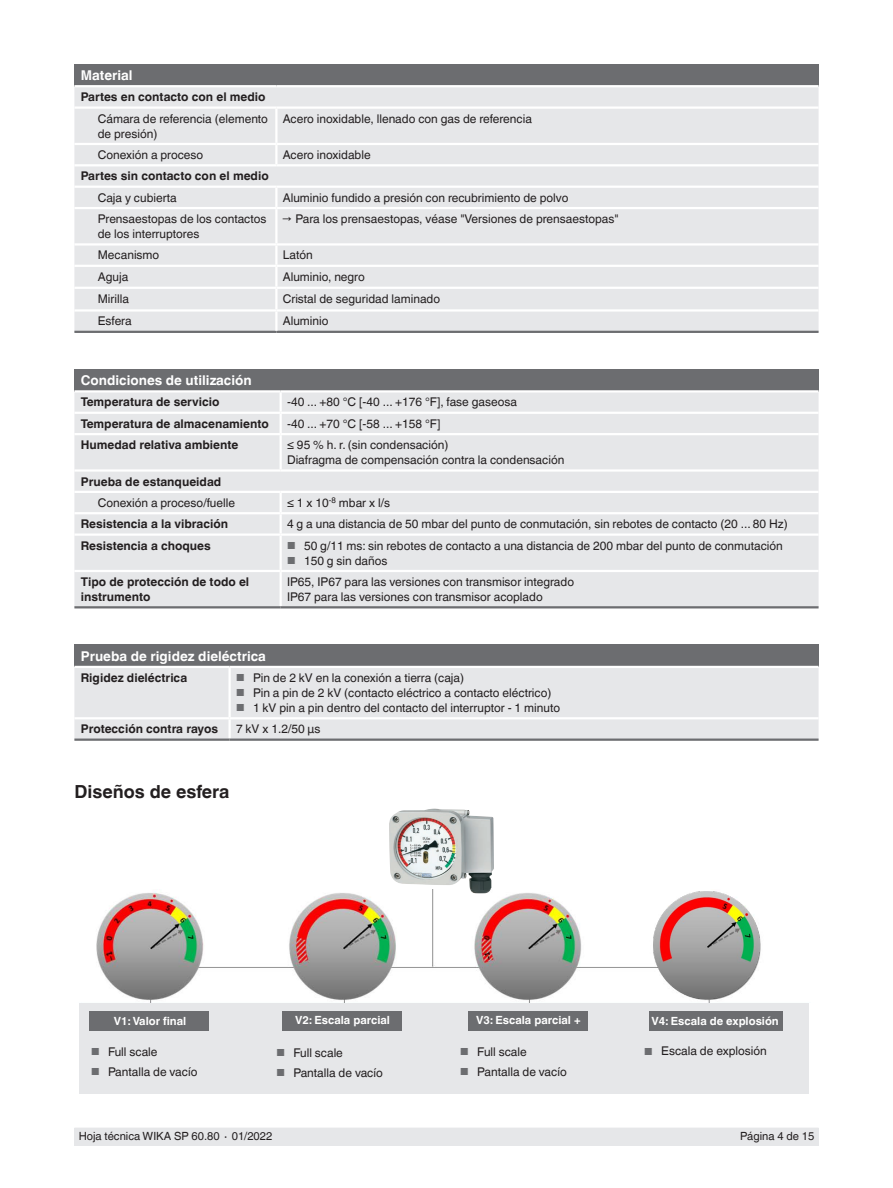
<style>
.page{position:relative;width:893px;height:1188px;background:#fff}
.page>*{position:absolute;margin:0;border:0;box-sizing:border-box;transform-origin:0 0}
.t1{font:700 18px "Helvetica World";color:#231f20}
.t2{font:700 13.5px "Helvetica World";color:#fff}
.t3{font:12px/15px "Helvetica World";color:#231f20}
.t4{font:700 12px/15px "Helvetica World";color:#231f20}
.t5{font:700 11.25px "Helvetica World";color:#fff}
.t6{font:11.25px "Helvetica World";color:#231f20}
.s1{font-size:10.2px;color:#6c6d70}
</style>
<div class="page">
<div style="left:74px;top:1128px;width:745px;height:17px;background:#e6e7e9"></div>
<div style="left:74px;top:64px;width:745px;height:22px;background:#6c6d70"></div>
<div style="left:74px;top:87px;width:745px;height:244px;background:#e6e7e9"></div>
<hr style="left:74px;top:85px;width:202px;height:2px;background:#fff">
<hr style="left:276px;top:85px;width:543px;height:2px;background:#fff">
<hr style="left:74px;top:106px;width:202px;height:3px;background:#fff">
<hr style="left:276px;top:106px;width:543px;height:3px;background:#fff">
<hr style="left:74px;top:164px;width:202px;height:2px;background:#fff">
<hr style="left:276px;top:164px;width:543px;height:2px;background:#fff">
<hr style="left:74px;top:186px;width:202px;height:2px;background:#fff">
<hr style="left:276px;top:186px;width:543px;height:2px;background:#fff">
<hr style="left:74px;top:331px;width:202px;height:2px;background:#6c6d70">
<hr style="left:276px;top:331px;width:543px;height:2px;background:#6c6d70">
<hr style="left:275px;top:109px;width:3px;height:34px;background:#fff">
<hr style="left:74px;top:143px;width:202px;height:2px;background:#fff">
<hr style="left:276px;top:143px;width:543px;height:2px;background:#fff">
<hr style="left:275px;top:145px;width:3px;height:19px;background:#fff">
<hr style="left:275px;top:188px;width:3px;height:19px;background:#fff">
<hr style="left:74px;top:207px;width:202px;height:2px;background:#fff">
<hr style="left:276px;top:207px;width:543px;height:2px;background:#fff">
<hr style="left:275px;top:209px;width:3px;height:34px;background:#fff">
<hr style="left:74px;top:243px;width:202px;height:3px;background:#fff">
<hr style="left:276px;top:243px;width:543px;height:3px;background:#fff">
<hr style="left:275px;top:246px;width:3px;height:19px;background:#fff">
<hr style="left:74px;top:265px;width:202px;height:2px;background:#fff">
<hr style="left:276px;top:265px;width:543px;height:2px;background:#fff">
<hr style="left:275px;top:267px;width:3px;height:20px;background:#fff">
<hr style="left:74px;top:287px;width:202px;height:2px;background:#fff">
<hr style="left:276px;top:287px;width:543px;height:2px;background:#fff">
<hr style="left:275px;top:289px;width:3px;height:20px;background:#fff">
<hr style="left:74px;top:309px;width:202px;height:3px;background:#fff">
<hr style="left:276px;top:309px;width:543px;height:3px;background:#fff">
<hr style="left:275px;top:312px;width:3px;height:19px;background:#fff">
<div style="left:74px;top:369px;width:745px;height:22px;background:#6c6d70"></div>
<div style="left:74px;top:393px;width:745px;height:213px;background:#e6e7e9"></div>
<hr style="left:74px;top:390px;width:207px;height:3px;background:#fff">
<hr style="left:281px;top:390px;width:538px;height:3px;background:#fff">
<hr style="left:74px;top:412px;width:207px;height:2px;background:#fff">
<hr style="left:281px;top:412px;width:538px;height:2px;background:#fff">
<svg style="left:280px;top:393px;width:2px;height:40px"></svg>
<hr style="left:74px;top:433px;width:207px;height:2px;background:#fff">
<hr style="left:281px;top:433px;width:538px;height:2px;background:#fff">
<hr style="left:280px;top:435px;width:2px;height:34px;background:#fff">
<hr style="left:74px;top:512px;width:207px;height:2px;background:#fff">
<hr style="left:281px;top:512px;width:538px;height:2px;background:#fff">
<svg style="left:280px;top:493px;width:2px;height:40px"></svg>
<hr style="left:74px;top:533px;width:207px;height:3px;background:#fff">
<hr style="left:281px;top:533px;width:538px;height:3px;background:#fff">
<hr style="left:280px;top:536px;width:2px;height:34px;background:#fff">
<hr style="left:74px;top:570px;width:207px;height:2px;background:#fff">
<hr style="left:281px;top:570px;width:538px;height:2px;background:#fff">
<hr style="left:280px;top:572px;width:2px;height:34px;background:#fff">
<hr style="left:74px;top:606px;width:207px;height:2px;background:#6c6d70">
<hr style="left:281px;top:606px;width:538px;height:2px;background:#6c6d70">
<hr style="left:74px;top:469px;width:207px;height:3px;background:#fff">
<hr style="left:281px;top:469px;width:538px;height:3px;background:#fff">
<hr style="left:74px;top:491px;width:207px;height:2px;background:#fff">
<hr style="left:281px;top:491px;width:538px;height:2px;background:#fff">
<div style="left:74px;top:644px;width:745px;height:23px;background:#6c6d70"></div>
<div style="left:74px;top:668px;width:745px;height:71px;background:#e6e7e9"></div>
<hr style="left:228px;top:668px;width:3px;height:49px;background:#fff">
<hr style="left:74px;top:717px;width:156px;height:2px;background:#fff">
<hr style="left:230px;top:717px;width:589px;height:2px;background:#fff">
<hr style="left:228px;top:719px;width:3px;height:20px;background:#fff">
<hr style="left:74px;top:739px;width:156px;height:2px;background:#6c6d70">
<hr style="left:230px;top:739px;width:589px;height:2px;background:#6c6d70">
<hr style="left:74px;top:666px;width:156px;height:2px;background:#fff">
<hr style="left:230px;top:666px;width:589px;height:2px;background:#fff">
<div style="left:79px;top:1003px;width:730px;height:90px;background:#e6e7e9"></div>
<div style="left:469px;top:1011px;width:119px;height:20px;background:#6c6d70"></div>
<div style="left:282px;top:1011px;width:119px;height:19px;background:#6c6d70"></div>
<img style="left:96px;top:891px;width:665px;height:111px">
<div style="left:90px;top:1011px;width:119px;height:20px;background:#6c6d70"></div>
<div style="left:649px;top:1011px;width:133px;height:20px;background:#6c6d70"></div>
<img style="left:388px;top:809px;width:106px;height:84px">
<img style="left:653px;top:892px;width:107px;height:106px">
<p class="t2" style="left:81px;top:67px;width:53px">Material</p>
<p class="t4" style="left:81px;top:90px;width:186px">Partes en contacto con el medio</p>
<p class="t3" style="left:98px;top:111px;width:172px">Cámara de referencia (elemento de presión)</p>
<p class="t3" style="left:283px;top:111px;width:251px">Acero inoxidable, llenado con gas de referencia</p>
<p class="t3" style="left:98px;top:147px;width:107px">Conexión a proceso</p>
<p class="t3" style="left:283px;top:147px;width:89px">Acero inoxidable</p>
<p class="t4" style="left:81px;top:169px;width:189px">Partes sin contacto con el medio</p>
<p class="t3" style="left:98px;top:190px;width:80px">Caja y cubierta</p>
<p class="t3" style="left:283px;top:190px;width:287px">Aluminio fundido a presión con recubrimiento de polvo</p>
<p class="t3" style="left:98px;top:211px;width:170px">Prensaestopas de los contactos de los interruptores</p>
<p class="t3" style="left:283px;top:211px;width:338px">→ Para los prensaestopas, véase "Versiones de prensaestopas"</p>
<p class="t3" style="left:98px;top:248px;width:63px">Mecanismo</p>
<p class="t3" style="left:283px;top:248px;width:31px">Latón</p>
<p class="t3" style="left:98px;top:269px;width:32px">Aguja</p>
<p class="t3" style="left:283px;top:269px;width:84px">Aluminio, negro</p>
<p class="t3" style="left:98px;top:291px;width:33px">Mirilla</p>
<p class="t3" style="left:283px;top:291px;width:159px">Cristal de seguridad laminado</p>
<p class="t3" style="left:98px;top:314px;width:35px">Esfera</p>
<p class="t3" style="left:283px;top:314px;width:47px">Aluminio</p>
<p class="t2" style="left:81px;top:372px;width:172px">Condiciones de utilización</p>
<p class="t4" style="left:81px;top:395px;width:140px">Temperatura de servicio</p>
<p class="t3" style="left:287px;top:395px;width:232px">-40 ... +80 °C [-40 ... +176 °F], fase gaseosa</p>
<p class="t4" style="left:81px;top:416px;width:190px">Temperatura de almacenamiento</p>
<p class="t3" style="left:287px;top:416px;width:155px">-40 ... +70 °C [-58 ... +158 °F]</p>
<p class="t4" style="left:81px;top:437px;width:159px">Humedad relativa ambiente</p>
<p class="t3" style="left:287px;top:437px;width:279px">≤ 95 % h. r. (sin condensación)<br>Diafragma de compensación contra la condensación</p>
<p class="t4" style="left:81px;top:474px;width:142px">Prueba de estanqueidad</p>
<p class="t3" style="left:98px;top:495px;width:139px">Conexión a proceso/fuelle</p>
<p class="t3" style="left:287px;top:495px;width:104px">≤ 1 x 10<sup>-8</sup> mbar x l/s</p>
<p class="t4" style="left:81px;top:517px;width:149px">Resistencia a la vibración</p>
<p class="t3" style="left:287px;top:517px;width:502px">4 g a una distancia de 50 mbar del punto de conmutación, sin rebotes de contacto (20 ... 80 Hz)</p>
<p class="t4" style="left:81px;top:538px;width:132px">Resistencia a choques</p>
<p class="t3" style="left:287px;top:538px;width:497px"><span class="s1">■</span> 50 g/11 ms: sin rebotes de contacto a una distancia de 200 mbar del punto de conmutación</p>
<p class="t3" style="left:287px;top:553px;width:102px"><span class="s1">■</span> 150 g sin daños</p>
<p class="t4" style="left:81px;top:574px;width:170px">Tipo de protección de todo el instrumento</p>
<p class="t3" style="left:287px;top:574px;width:289px">IP65, IP67 para las versiones con transmisor integrado<br>IP67 para las versiones con transmisor acoplado</p>
<p class="t2" style="left:81px;top:648px;width:187px">Prueba de rigidez dieléctrica</p>
<p class="t4" style="left:81px;top:670px;width:108px">Rigidez dieléctrica</p>
<p class="t3" style="left:236px;top:670px;width:230px"><span class="s1">■</span> Pin de 2 kV en la conexión a tierra (caja)</p>
<p class="t3" style="left:236px;top:685px;width:317px"><span class="s1">■</span> Pin a pin de 2 kV (contacto eléctrico a contacto eléctrico)</p>
<p class="t3" style="left:236px;top:700px;width:326px"><span class="s1">■</span> 1 kV pin a pin dentro del contacto del interruptor - 1 minuto</p>
<p class="t4" style="left:81px;top:722px;width:139px">Protección contra rayos</p>
<p class="t3" style="left:236px;top:722px;width:86px">7 kV x 1.2/50 μs</p>
<h1 class="t1" style="left:74px;top:781px;width:157px">Diseños de esfera</h1>
<p class="t5" style="left:114px;top:1014px;width:74px">V1: Valor final</p>
<p class="t5" style="left:295px;top:1014px;width:97px">V2: Escala parcial</p>
<p class="t5" style="left:476px;top:1014px;width:106px">V3: Escala parcial +</p>
<p class="t5" style="left:651px;top:1014px;width:129px">V4: Escala de explosión</p>
<p class="t3" style="left:91px;top:1044px;width:68px"><span class="s1">■</span> Full scale</p>
<p class="t3" style="left:91px;top:1064px;width:108px"><span class="s1">■</span> Pantalla de vacío</p>
<p class="t3" style="left:276px;top:1045px;width:68px"><span class="s1">■</span> Full scale</p>
<p class="t3" style="left:276px;top:1065px;width:108px"><span class="s1">■</span> Pantalla de vacío</p>
<p class="t3" style="left:460px;top:1044px;width:68px"><span class="s1">■</span> Full scale</p>
<p class="t3" style="left:644px;top:1044px;width:124px"><span class="s1">■</span> Escala de explosión</p>
<p class="t3" style="left:460px;top:1064px;width:108px"><span class="s1">■</span> Pantalla de vacío</p>
<p class="t6" style="left:79px;top:1130px;width:195px">Hoja técnica WIKA SP 60.80 ∙ 01/2022</p>
<p class="t6" style="left:740px;top:1130px;width:76px">Página 4 de 15</p>
</div>
